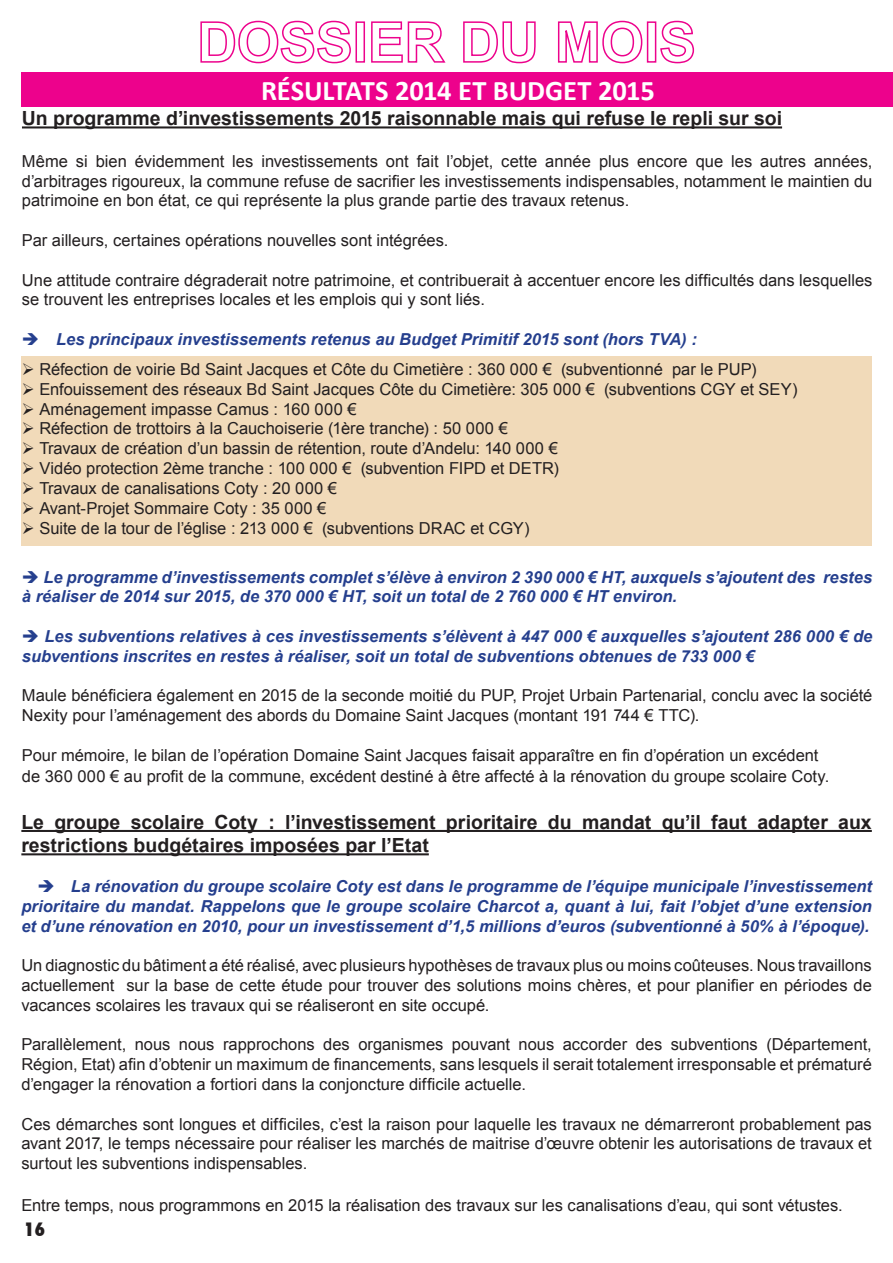
<style>
.page{position:relative;width:893px;height:1263px;background:#fff}
.page>*{position:absolute;margin:0;border:0;box-sizing:border-box;transform-origin:0 0}
.t1{font:700 28.5px "Calibri";letter-spacing:-.005em;color:#fff}
.t2{font:700 19.5px/23.4px "Arial";color:#231f20}
.t3{font:800 condensed 18px "Futura";color:#231f20}
.t4{font:16.5px/19.8px "Arial";color:#231f20;text-align:justify}
.t5{font:italic 700 16.5px/19.8px "Arial";color:#253f8e}
</style>
<div class="page">
<hr style="left:892px;top:72px;width:1px;height:35px;background:#ed028c">
<svg style="left:200px;top:20px;width:151px;height:44px"></svg>
<div style="left:355px;top:21px;width:10px;height:42px;border:2px solid #ed028c"></div>
<svg style="left:371px;top:21px;width:75px;height:42px"></svg>
<svg style="left:463px;top:21px;width:73px;height:43px"></svg>
<svg style="left:557px;top:20px;width:86px;height:44px"></svg>
<div style="left:647px;top:21px;width:9px;height:42px;border:2px solid #ed028c"></div>
<svg style="left:660px;top:20px;width:35px;height:44px"></svg>
<div style="left:22px;top:72px;width:871px;height:34px;background:#ed028c"></div>
<hr style="left:22px;top:126px;width:760px;height:2px;background:#231f20">
<div style="left:22px;top:356px;width:850px;height:189px;background:#f1dab9"></div>
<hr style="left:21px;top:830px;width:851px;height:2px;background:#231f20">
<hr style="left:21px;top:853px;width:408px;height:2px;background:#231f20">
<h1 class="t1" style="left:261px;top:72px;width:395px">RÉSULTATS 2014 ET BUDGET 2015</h1>
<p class="t2" style="left:22px;top:107px;width:762px">Un programme d’investissements 2015 raisonnable mais qui refuse le repli sur soi</p>
<p class="t4" style="left:22px;top:151px;width:852px">Même si bien évidemment les investissements ont fait l’objet, cette année plus encore que les autres années, d’arbitrages rigoureux, la commune refuse de sacrifier les investissements indispensables, notamment le maintien du patrimoine en bon état, ce qui représente la plus grande partie des travaux retenus.</p>
<p class="t4" style="left:22px;top:230px;width:428px">Par ailleurs, certaines opérations nouvelles sont intégrées.</p>
<p class="t4" style="left:22px;top:270px;width:852px">Une attitude contraire dégraderait notre patrimoine, et contribuerait à accentuer encore les difficultés dans lesquelles se trouvent les entreprises locales et les emplois qui y sont liés.</p>
<p class="t5" style="left:22px;top:330px;width:676px">➔ Les principaux investissements retenus au Budget Primitif 2015 sont (hors TVA) :</p>
<p class="t4" style="left:22px;top:360px;width:736px">➢ Réfection de voirie Bd Saint Jacques et Côte du Cimetière : 360 000 € (subventionné par le PUP)</p>
<p class="t4" style="left:22px;top:379px;width:777px">➢ Enfouissement des réseaux Bd Saint Jacques Côte du Cimetière: 305 000 € (subventions CGY et SEY)</p>
<p class="t4" style="left:22px;top:399px;width:336px">➢ Aménagement impasse Camus : 160 000 €</p>
<p class="t4" style="left:22px;top:419px;width:488px">➢ Réfection de trottoirs à la Cauchoiserie (1ère tranche) : 50 000 €</p>
<p class="t4" style="left:22px;top:439px;width:538px">➢ Travaux de création d’un bassin de rétention, route d’Andelu: 140 000 €</p>
<p class="t4" style="left:22px;top:459px;width:539px">➢ Vidéo protection 2ème tranche : 100 000 € (subvention FIPD et DETR)</p>
<p class="t4" style="left:22px;top:478px;width:317px">➢ Travaux de canalisations Coty : 20 000 €</p>
<p class="t4" style="left:22px;top:498px;width:306px">➢ Avant-Projet Sommaire Coty : 35 000 €</p>
<p class="t4" style="left:22px;top:518px;width:509px">➢ Suite de la tour de l’église : 213 000 € (subventions DRAC et CGY)</p>
<p class="t5" style="left:22px;top:567px;width:852px">➔ Le programme d’investissements complet s’élève à environ 2 390 000 € HT, auxquels s’ajoutent des restes à réaliser de 2014 sur 2015, de 370 000 € HT, soit un total de 2 760 000 € HT environ.</p>
<p class="t5" style="left:22px;top:627px;width:852px">➔ Les subventions relatives à ces investissements s’élèvent à 447 000 € auxquelles s’ajoutent 286 000 € de subventions inscrites en restes à réaliser, soit un total de subventions obtenues de 733 000 €</p>
<p class="t4" style="left:22px;top:686px;width:852px">Maule bénéficiera également en 2015 de la seconde moitié du PUP, Projet Urbain Partenarial, conclu avec la société<br>Nexity pour l’aménagement des abords du Domaine Saint Jacques (montant 191 744 € TTC).</p>
<p class="t4" style="left:22px;top:744px;width:809px;line-height:21.6px">Pour mémoire, le bilan de l’opération Domaine Saint Jacques faisait apparaître en fin d’opération un excédent de 360 000 € au profit de la commune, excédent destiné à être affecté à la rénovation du groupe scolaire Coty.</p>
<p class="t2" style="left:21px;top:811px;width:852px">Le groupe scolaire Coty : l’investissement prioritaire du mandat qu’il faut adapter aux restrictions budgétaires imposées par l’Etat</p>
<p class="t5" style="left:21px;top:877px;width:852px;text-align:justify;text-indent:16px">➔ La rénovation du groupe scolaire Coty est dans le programme de l’équipe municipale l’investissement prioritaire du mandat. Rappelons que le groupe scolaire Charcot a, quant à lui, fait l’objet d’une extension et d’une rénovation en 2010, pour un investissement d’1,5 millions d’euros (subventionné à 50% à l’époque).</p>
<p class="t4" style="left:21px;top:955px;width:852px">Un diagnostic du bâtiment a été réalisé, avec plusieurs hypothèses de travaux plus ou moins coûteuses. Nous travaillons actuellement sur la base de cette étude pour trouver des solutions moins chères, et pour planifier en périodes de vacances scolaires les travaux qui se réaliseront en site occupé.</p>
<p class="t4" style="left:21px;top:1035px;width:852px">Parallèlement, nous nous rapprochons des organismes pouvant nous accorder des subventions (Département, Région, Etat) afin d’obtenir un maximum de financements, sans lesquels il serait totalement irresponsable et prématuré d’engager la rénovation a fortiori dans la conjoncture difficile actuelle.</p>
<p class="t4" style="left:21px;top:1114px;width:852px">Ces démarches sont longues et difficiles, c’est la raison pour laquelle les travaux ne démarreront probablement pas avant 2017, le temps nécessaire pour réaliser les marchés de maitrise d’œuvre obtenir les autorisations de travaux et surtout les subventions indispensables.</p>
<p class="t4" style="left:21px;top:1195px;width:823px">Entre temps, nous programmons en 2015 la réalisation des travaux sur les canalisations d’eau, qui sont vétustes.</p>
<p class="t3" style="left:24px;top:1217px;width:23px">16</p>
</div>
